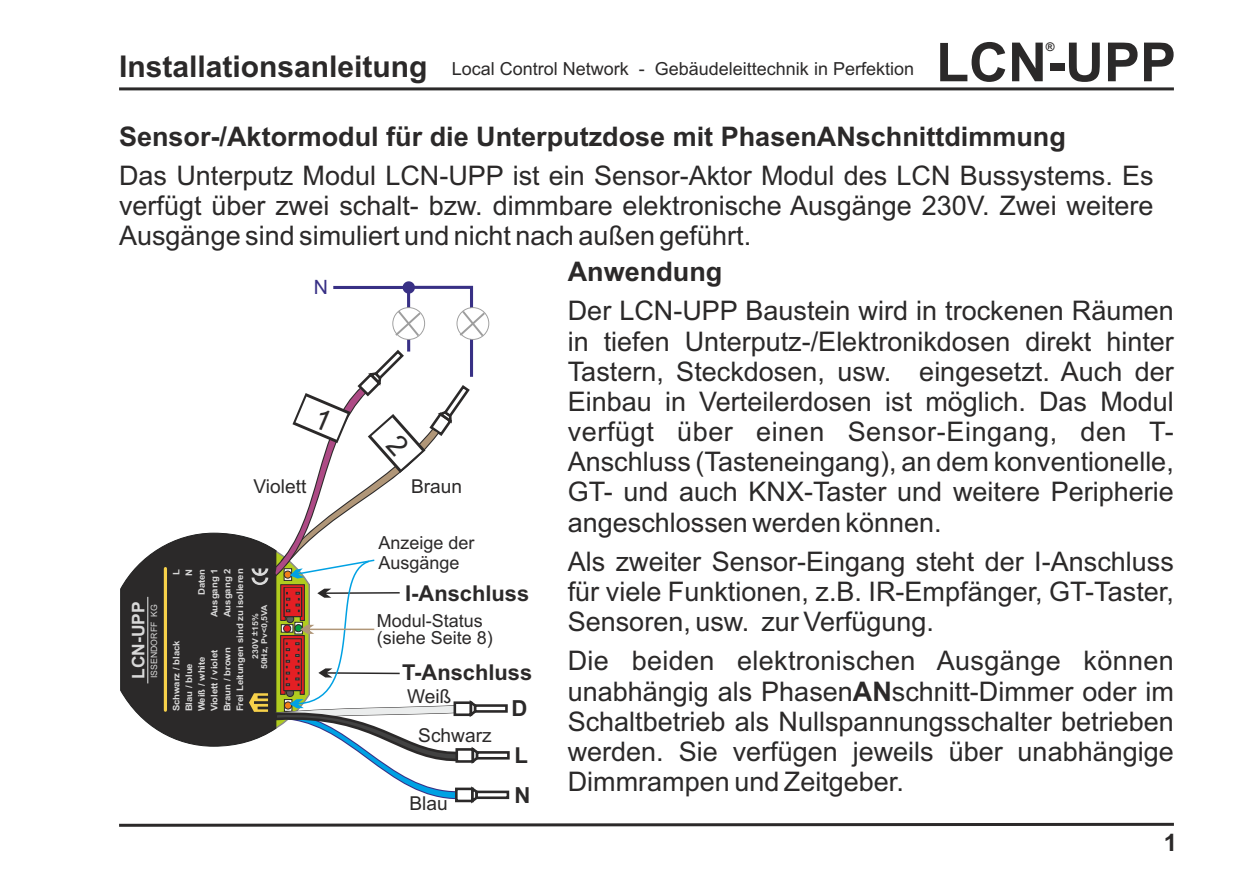
<style>
.page{position:relative;width:1259px;height:893px;background:#fff}
.page>*{position:absolute;margin:0;border:0;box-sizing:border-box;transform-origin:0 0}
.t1{font:700 54px "Arial";color:#2b2929}
.t2{font:27px/30.3px "Arial";color:#2b2929;text-align:justify}
.t3{font:700 27px "Arial";color:#2b2929}
.t4{font:700 24px "Arial";color:#2b2929}
.t5{font:700 22.2px "Arial";color:#2b2929}
.t6{font:700 21.9px "Arial";color:#2b2929}
.t7{font:19.8px "Arial";color:#383085}
.t8{font:19.2px "Arial";color:#2b2929}
.t9{font:18px/20.1px "Arial";color:#2b2929}
.t10{font:700 17.4px "Arial";color:#d9d9d9}
.t11{font:700 12px "Arial";color:#2b2929}
.t12{font:700 9px/12.6px "Arial";color:#d9d9d9;scale:1.05 1}
.t13{font:8.7px "Arial";color:#d9d9d9}
.t14{font:700 8.1px/9px "Arial";color:#d9d9d9;text-align:center;scale:1.08 1}
.s1{font-weight:700;font-size:30px}
.s2{font-weight:700}
</style>
<div class="page">
<svg style="left:119px;top:822px;width:1055px;height:5px"></svg>
<hr style="left:119px;top:87px;width:1055px;height:3px;background:#2b2929">
<svg style="left:120px;top:281px;width:390px;height:523px"></svg>
<p class="t9" style="left:119px;top:60px;width:796px"><span class="s1">Installationsanleitung</span> Local Control Network - Gebäudeleittechnik in Perfektion</p>
<h1 class="t1" style="left:936px;top:42px;width:241px">LCN-UPP</h1>
<p class="t11" style="left:1045px;top:43px;width:10px">®</p>
<p class="t3" style="left:119px;top:126px;width:948px">Sensor-/Aktormodul für die Unterputzdose mit PhasenANschnittdimmung</p>
<p class="t2" style="left:119px;top:163px;width:1036px">Das Unterputz Modul LCN-UPP ist ein Sensor-Aktor Modul des LCN Bussystems. Es verfügt über zwei schalt- bzw. dimmbare elektronische Ausgänge 230V. Zwei weitere Ausgänge sind simuliert und nicht nach außen geführt.</p>
<p class="t3" style="left:568px;top:262px;width:156px">Anwendung</p>
<p class="t2" style="left:568px;top:298px;width:607px">Der LCN-UPP Baustein wird in trockenen Räumen in tiefen Unterputz-/Elektronikdosen direkt hinter Tastern, Steckdosen, usw. eingesetzt. Auch der Einbau in Verteilerdosen ist möglich. Das Modul verfügt über einen Sensor-Eingang, den T-Anschluss (Tasteneingang), an dem konventionelle, GT- und auch KNX-Taster und weitere Peripherie angeschlossen werden können.</p>
<p class="t2" style="left:568px;top:549px;width:607px">Als zweiter Sensor-Eingang steht der I-Anschluss für viele Funktionen, z.B. IR-Empfänger, GT-Taster, Sensoren, usw. zur Verfügung.</p>
<p class="t2" style="left:568px;top:648px;width:607px">Die beiden elektronischen Ausgänge können unabhängig als Phasen<span class="s2">AN</span>schnitt-Dimmer oder im Schaltbetrieb als Nullspannungsschalter betrieben werden. Sie verfügen jeweils über unabhängige Dimmrampen und Zeitgeber.</p>
<p class="t7" style="left:314px;top:280px;width:16px">N</p>
<p class="t8" style="left:253px;top:479px;width:54px">Violett</p>
<p class="t8" style="left:411px;top:479px;width:53px">Braun</p>
<p class="t9" style="left:378px;top:534px;width:98px">Anzeige der<br>Ausgänge</p>
<p class="t12" style="left:171px;top:617px;width:48px;text-align:right;rotate:-90deg">L<br>N<br>Daten<br>Ausgang 1<br>Ausgang 2</p>
<p class="t12" style="left:171px;top:711px;width:138px;rotate:-90deg">Schwarz / black<br>Blau / blue<br>Weiß / white<br>Violett / violet<br>Braun / brown<br>Frei Leitungen sind zu isolieren</p>
<p class="t6" style="left:405px;top:585px;width:125px">I-Anschluss</p>
<p class="t10" style="left:132px;top:679px;width:79px;rotate:-90deg">LCN-UPP</p>
<p class="t13" style="left:151px;top:678px;width:75px;rotate:-90deg">ISSENDORFF KG</p>
<p class="t14" style="left:251px;top:669px;width:61px;rotate:-90deg">230V 15%<br>50Hz, Pv&lt;0,5VA</p>
<p class="t9" style="left:377px;top:613px;width:118px;line-height:17.4px">Modul-Status (siehe Seite 8)</p>
<p class="t14" style="left:251px;top:636px;width:6px;rotate:-90deg">±</p>
<p class="t6" style="left:402px;top:664px;width:132px">T-Anschluss</p>
<p class="t8" style="left:407px;top:689px;width:46px">Weiß</p>
<p class="t5" style="left:511px;top:700px;width:17px">D</p>
<p class="t8" style="left:418px;top:728px;width:75px">Schwarz</p>
<p class="t5" style="left:514px;top:747px;width:15px">L</p>
<p class="t5" style="left:514px;top:787px;width:17px">N</p>
<p class="t8" style="left:409px;top:796px;width:40px">Blau</p>
<p class="t4" style="left:1163px;top:833px;width:15px">1</p>
</div>
